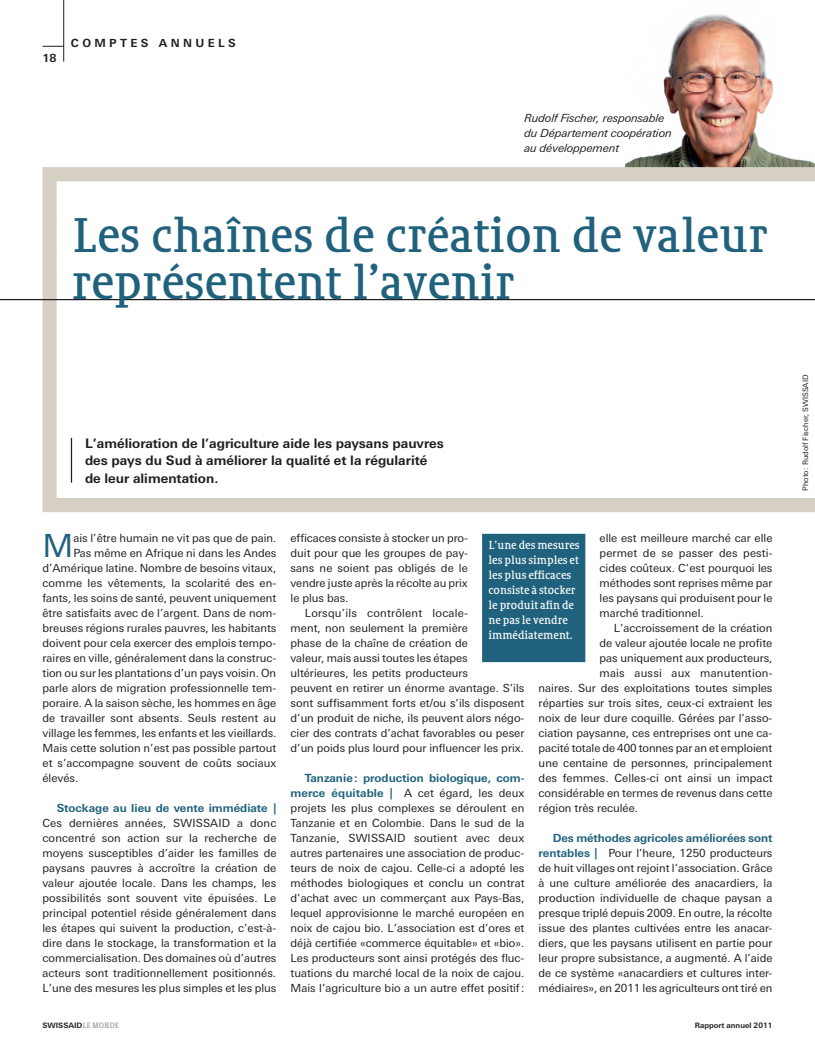
<style>
.page{position:relative;width:815px;height:1063px;background:#fff}
.page>*{position:absolute;margin:0;border:0;box-sizing:border-box;transform-origin:0 0}
.t1{font:47.25px/47.2px "Sheriff";color:#20627d}
.t2{font:32px "LT Univers Basic";color:#20627d}
.t3{font:700 13.12px/17.5px "LT Univers Basic";color:#231f20}
.t4{font:11.25px/15px "LT Univers Basic";color:#231f20;text-align:justify}
.t5{font:11.25px/15px "Sheriff";color:#fff}
.t6{font:italic 11.25px/15px "LT Univers Basic";color:#231f20}
.t7{font:700 11.25px "LT Univers Basic";color:#20627d}
.t8{font:11.25px "LT Univers Basic";letter-spacing:.02em;color:#231f20}
.t9{font:700 11.25px "LT Univers Basic";letter-spacing:.3em;color:#231f20}
.t10{font:700 7.5px "LT Univers Basic";color:#231f20}
.t11{font:7.5px "LT Univers Basic";color:#231f20}
.s1{font-weight:700;color:#20627d}
.s2{font-family:"Sheriff Roman Caps";font-weight:400;color:#939598}
</style>
<div class="page">
<img style="left:626px;top:14px;width:189px;height:153px">
<svg style="left:43px;top:167px;width:772px;height:345px"></svg>
<hr style="left:71px;top:438px;width:1px;height:45px;background:#231f20">
<hr style="left:63px;top:0;width:1px;height:62px;background:#231f20">
<svg style="left:43px;top:46px;width:21px;height:1px"></svg>
<div style="left:482px;top:534px;width:103px;height:128px;background:#20627d;border:1px solid #20627d"></div>
<hr style="left:0;top:299px;width:815px;height:1px;background:#231f20">
<p class="t9" style="left:43px;top:51px;width:16px">18</p>
<p class="t9" style="left:71px;top:36px;width:166px">COMPTES ANNUELS</p>
<p class="t6" style="left:524px;top:110px;width:149px">Rudolf Fischer, responsable du Département coopération au développement</p>
<h1 class="t1" style="left:72px;top:211px;width:698px">Les chaînes de création de valeur représentent l’avenir</h1>
<p class="t3" style="left:85px;top:434px;width:360px">L’amélioration de l’agriculture aide les paysans pauvres des pays du Sud à améliorer la qualité et la régularité de leur alimentation.</p>
<h2 class="t2" style="left:43px;top:527px;width:32px">M</h2>
<p class="t4" style="left:73px;top:531px;width:204px">ais l’être humain ne vit pas que de pain.</p>
<p class="t4" style="left:73px;top:546px;width:204px">Pas même en Afrique ni dans les Andes</p>
<p class="t4" style="left:43px;top:561px;width:235px">d’Amérique latine. Nombre de besoins vitaux,</p>
<p class="t4" style="left:43px;top:576px;width:235px">comme les vêtements, la scolarité des en-</p>
<p class="t4" style="left:43px;top:591px;width:235px">fants, les soins de santé, peuvent uniquement</p>
<p class="t4" style="left:43px;top:606px;width:235px">être satisfaits avec de l’argent. Dans de nom-</p>
<p class="t4" style="left:43px;top:621px;width:235px">breuses régions rurales pauvres, les habitants</p>
<p class="t4" style="left:43px;top:636px;width:235px">doivent pour cela exercer des emplois tempo-</p>
<p class="t4" style="left:43px;top:651px;width:235px">raires en ville, généralement dans la construc-</p>
<p class="t4" style="left:43px;top:666px;width:235px">tion ou sur les plantations d’un pays voisin. On</p>
<p class="t4" style="left:43px;top:681px;width:235px">parle alors de migration professionnelle tem-</p>
<p class="t4" style="left:43px;top:696px;width:235px">poraire. A la saison sèche, les hommes en âge</p>
<p class="t4" style="left:43px;top:711px;width:235px">de travailler sont absents. Seuls restent au</p>
<p class="t4" style="left:43px;top:726px;width:235px">village les femmes, les enfants et les vieillards.</p>
<p class="t4" style="left:43px;top:741px;width:235px">Mais cette solution n’est pas possible partout</p>
<p class="t4" style="left:43px;top:756px;width:235px">et s’accompagne souvent de coûts sociaux</p>
<p class="t4" style="left:43px;top:771px;width:37px">élevés.</p>
<p class="t7" style="left:57px;top:801px;width:221px">Stockage au lieu de vente immédiate |</p>
<p class="t4" style="left:43px;top:816px;width:236px">Ces dernières années, SWISSAID a donc concentré son action sur la recherche de moyens susceptibles d’aider les familles de paysans pauvres à accroître la création de valeur ajoutée locale. Dans les champs, les possibilités sont souvent vite épuisées. Le principal potentiel réside généralement dans les étapes qui suivent la production, c’est-à&shy;dire dans le stockage, la transformation et la commercialisation. Des domaines où d’autres acteurs sont traditionnellement positionnés.<br>L’une des mesures les plus simples et les plus</p>
<p class="t4" style="left:600px;top:530px;width:175px">elle est meilleure marché car elle permet de se passer des pesti&shy;cides coûteux. C’est pourquoi les méthodes sont reprises même par les paysans qui produisent pour le marché traditionnel.</p>
<p class="t4" style="left:614px;top:620px;width:160px">L’accroissement de la création</p>
<p class="t4" style="left:600px;top:635px;width:174px">de valeur ajoutée locale ne profite</p>
<p class="t4" style="left:600px;top:650px;width:174px">pas uniquement aux producteurs,</p>
<p class="t8" style="left:600px;top:666px;width:174px">mais aussi aux manutention-</p>
<p class="t4" style="left:539px;top:680px;width:235px">naires. Sur des exploitations toutes simples</p>
<p class="t4" style="left:539px;top:695px;width:235px">réparties sur trois sites, ceux-ci extraient les</p>
<p class="t4" style="left:539px;top:710px;width:235px">noix de leur dure coquille. Gérées par l’asso-</p>
<p class="t4" style="left:539px;top:725px;width:235px">ciation paysanne, ces entreprises ont une ca-</p>
<p class="t4" style="left:539px;top:740px;width:235px">pacité totale de 400 tonnes par an et emploient</p>
<p class="t4" style="left:539px;top:755px;width:235px">une centaine de personnes, principalement</p>
<p class="t4" style="left:539px;top:770px;width:235px">des femmes. Celles-ci ont ainsi un impact</p>
<p class="t4" style="left:539px;top:785px;width:235px">considérable en termes de revenus dans cette</p>
<p class="t4" style="left:539px;top:800px;width:101px">région très reculée.</p>
<p class="t4" style="left:539px;top:830px;width:235px;text-indent:14px"><span class="s1">Des méthodes agricoles améliorées sont rentables |</span> Pour l’heure, 1250 producteurs de huit villages ont rejoint l’association. Grâce à une culture améliorée des anacardiers, la production individuelle de chaque paysan a presque triplé depuis 2009. En outre, la récolte issue des plantes cultivées entre les anacar&shy;diers, que les paysans utilisent en partie pour leur propre subsistance, a augmenté. A l’aide de ce système «anacardiers et cultures inter&shy;médiaires», en 2011 les agriculteurs ont tiré en</p>
<p class="t4" style="left:291px;top:531px;width:179px">efficaces consiste à stocker un pro&shy;duit pour que les groupes de pay&shy;sans ne soient pas obligés de le vendre juste après la récolte au prix le plus bas.</p>
<p class="t4" style="left:291px;top:606px;width:235px;text-align:left;text-indent:14px">Lorsqu’ils contrôlent locale-<br>ment, non seulement la première<br>phase de la chaîne de création de<br>valeur, mais aussi toutes les étapes ultérieures, les petits producteurs<br>peuvent en retirer un énorme avantage. S’ils sont suffisamment forts et/ou s’ils disposent d’un produit de niche, ils peuvent alors négo&shy;cier des contrats d’achat favorables ou peser d’un poids plus lourd pour influencer les prix.</p>
<p class="t4" style="left:291px;top:771px;width:236px;text-indent:14px"><span class="s1">Tanzanie: production biologique, com&shy;merce équitable |</span> A cet égard, les deux projets les plus complexes se déroulent en Tanzanie et en Colombie. Dans le sud de la Tanzanie, SWISSAID soutient avec deux autres partenaires une association de produc&shy;teurs de noix de cajou. Celle-ci a adopté les méthodes biologiques et conclu un contrat d’achat avec un commerçant aux Pays-Bas, lequel approvisionne le marché européen en noix de cajou bio. L’association est d’ores et déjà certifiée «commerce équitable» et «bio».<br>Les producteurs sont ainsi protégés des fluc&shy;tuations du marché local de la noix de cajou.<br>Mais l’agriculture bio a un autre effet positif:</p>
<p class="t5" style="left:489px;top:537px;width:93px">L’une des mesures les plus simples et les plus efficaces consiste à stocker le produit afin de ne pas le vendre immédiatement.</p>
<p class="t10" style="left:42px;top:1021px;width:78px">Swissaid<span class="s2">LE MONDE</span></p>
<p class="t10" style="left:695px;top:1021px;width:79px">Rapport annuel 2011</p>
<p class="t11" style="left:801px;top:491px;width:118px;rotate:-90deg">Photo: Rudolf Fischer, SWISSAID</p>
</div>
